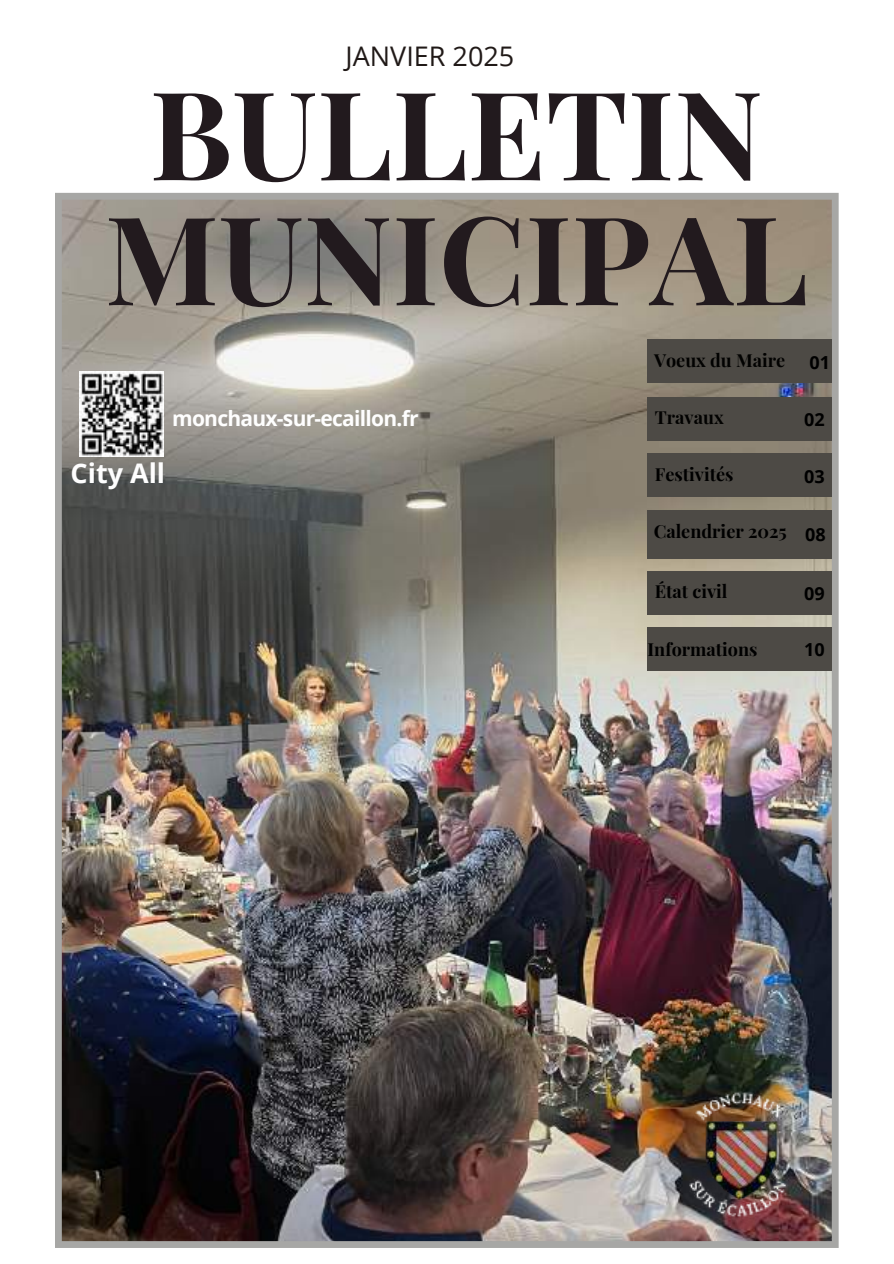
<style>
.page{position:relative;width:894px;height:1264px;background:#fff}
.page>*{position:absolute;margin:0;border:0;box-sizing:border-box;transform-origin:0 0}
.t1{font:700 123px/124.8px "Playfair Display";color:#221a1e;text-align:center}
.t2{font:27px "Open Sans";color:#201917}
.t3{font:700 27px "Open Sans";color:#fefefe}
.t4{font:700 21px "Open Sans";letter-spacing:-.035em;color:#fefefe}
.t5{font:700 18px "Playfair Display";color:#000}
.t6{font:700 18px "Playfair Display";color:#020201}
.t7{font:700 18px "Open Sans";color:#000}
.s1{font-family:"Open Sans"}
</style>
<div class="page">
<img style="left:55px;top:193px;width:783px;height:1054px">
<img style="left:79px;top:371px;width:85px;height:85px">
<img style="left:640px;top:1055px;width:198px;height:193px">
<div style="left:647px;top:339px;width:185px;height:44px;background:#4d4a45"></div>
<div style="left:647px;top:396px;width:185px;height:44px;background:#4d4a45"></div>
<div style="left:647px;top:453px;width:185px;height:44px;background:#4d4a45"></div>
<div style="left:647px;top:627px;width:185px;height:44px;background:#4d4a45"></div>
<div style="left:647px;top:510px;width:185px;height:48px;background:#4d4a45"></div>
<div style="left:647px;top:570px;width:185px;height:44px;background:#4d4a45"></div>
<h2 class="t2" style="left:345px;top:38px;width:170px">JANVIER 2025</h2>
<h1 class="t1" style="left:105px;top:67px;width:704px">BULLETIN<br>MUNICIPAL</h1>
<p class="t4" style="left:172px;top:403px;width:248px">monchaux-sur-ecaillon.fr</p>
<h2 class="t3" style="left:71px;top:454px;width:96px">City All</h2>
<p class="t6" style="left:654px;top:348px;width:133px">Voeux du Maire</p>
<p class="t7" style="left:809px;top:349px;width:22px">01</p>
<p class="t6" style="left:654px;top:405px;width:70px">Travaux</p>
<p class="t7" style="left:804px;top:406px;width:22px">02</p>
<p class="t5" style="left:654px;top:461px;width:80px">Festivités</p>
<p class="t7" style="left:804px;top:463px;width:22px">03</p>
<p class="t5" style="left:653px;top:518px;width:173px">Calendrier 2025 <span class="s1">08</span></p>
<p class="t5" style="left:654px;top:579px;width:74px">État civil</p>
<p class="t7" style="left:804px;top:580px;width:22px">09</p>
<p class="t5" style="left:647px;top:636px;width:111px">Informations</p>
<p class="t7" style="left:804px;top:637px;width:22px">10</p>
</div>
